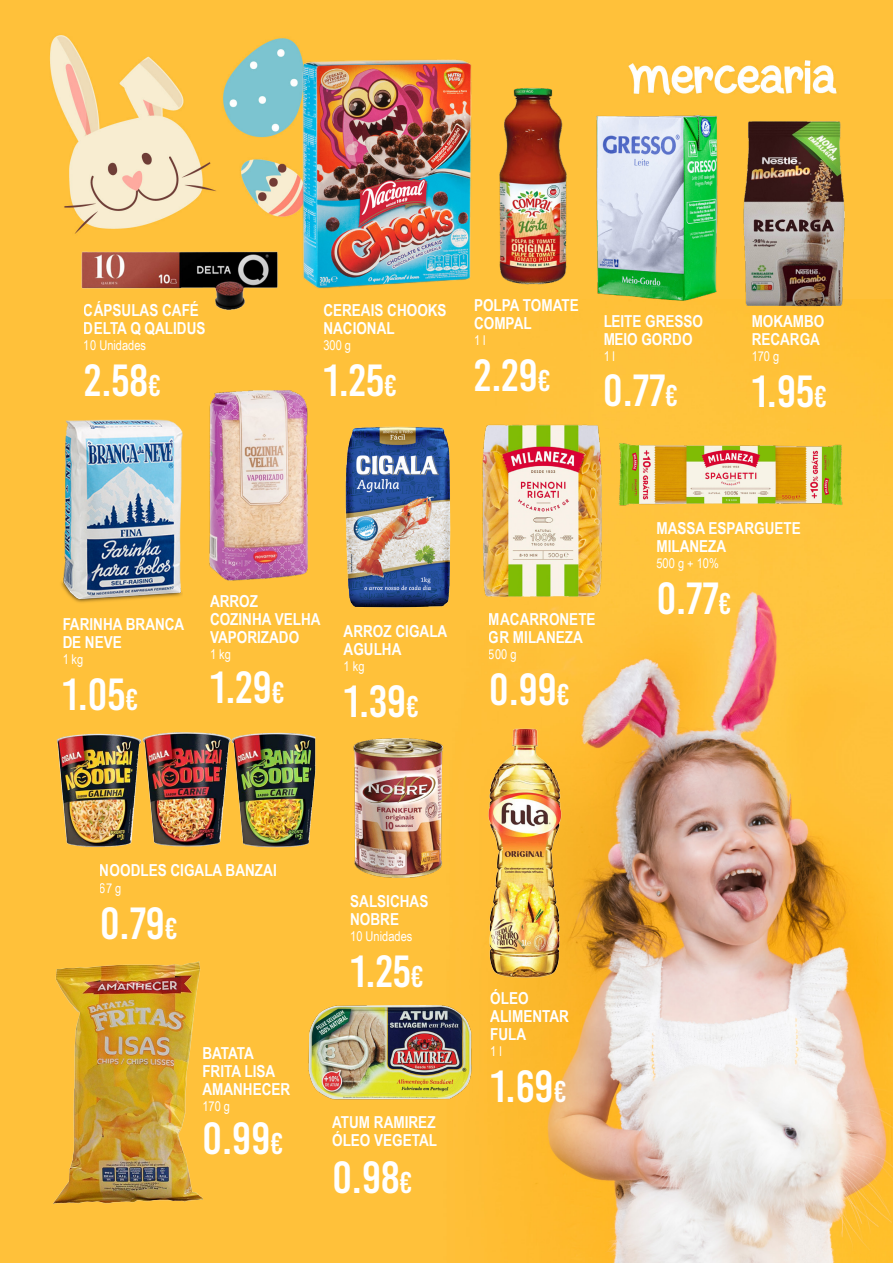
<style>
.page{position:relative;width:893px;height:1263px;background:#fff}
.page>*{position:absolute;margin:0;border:0;box-sizing:border-box;transform-origin:0 0}
.t1{font:45px "Bebas Kai";color:#fff}
.t2{font:700 16.5px/18px "Arial Narrow";color:#fff}
.t3{font:13.5px "Arial Narrow";color:#fff}
.s1{font-size:30px}
</style>
<div class="page">
<img style="left:0;top:0;width:893px;height:1263px">
<img style="left:579px;top:103px;width:153px;height:199px">
<img style="left:298px;top:56px;width:177px;height:236px">
<img style="left:732px;top:92px;width:157px;height:235px">
<img style="left:57px;top:182px;width:232px;height:208px">
<img style="left:57px;top:415px;width:126px;height:198px">
<img style="left:619px;top:421px;width:225px;height:98px">
<img style="left:462px;top:401px;width:157px;height:202px">
<img style="left:325px;top:413px;width:151px;height:203px">
<img style="left:185px;top:385px;width:151px;height:202px">
<img style="left:46px;top:715px;width:276px;height:149px">
<img style="left:458px;top:74px;width:151px;height:221px">
<img style="left:324px;top:722px;width:147px;height:176px">
<img style="left:302px;top:981px;width:177px;height:158px">
<img style="left:471px;top:721px;width:113px;height:277px">
<img style="left:37px;top:938px;width:172px;height:288px">
<p class="t2" style="left:84px;top:301px;width:123px">CÁPSULAS CAFÉ<br>DELTA Q QALIDUS</p>
<p class="t3" style="left:84px;top:336px;width:64px">10 Unidades</p>
<p class="t1" style="left:84px;top:356px;width:78px">2.58<span class="s1">€</span></p>
<p class="t2" style="left:323px;top:301px;width:125px">CEREAIS CHOOKS<br>NACIONAL</p>
<p class="t3" style="left:323px;top:336px;width:29px">300 g</p>
<p class="t1" style="left:324px;top:356px;width:75px">1.25<span class="s1">€</span></p>
<p class="t2" style="left:474px;top:295px;width:106px">POLPA TOMATE<br>COMPAL</p>
<p class="t3" style="left:474px;top:330px;width:13px">1 l</p>
<p class="t1" style="left:474px;top:351px;width:78px">2.29<span class="s1">€</span></p>
<p class="t2" style="left:603px;top:311px;width:102px">LEITE GRESSO<br>MEIO GORDO</p>
<p class="t3" style="left:603px;top:346px;width:13px">1 l</p>
<p class="t1" style="left:603px;top:367px;width:76px">0.77<span class="s1">€</span></p>
<p class="t2" style="left:752px;top:312px;width:74px">MOKAMBO<br>RECARGA</p>
<p class="t3" style="left:752px;top:347px;width:29px">170 g</p>
<p class="t1" style="left:752px;top:367px;width:77px">1.95<span class="s1">€</span></p>
<p class="t2" style="left:62px;top:614px;width:123px">FARINHA BRANCA<br>DE NEVE</p>
<p class="t3" style="left:62px;top:649px;width:22px">1 kg</p>
<p class="t1" style="left:63px;top:670px;width:77px">1.05<span class="s1">€</span></p>
<p class="t2" style="left:210px;top:591px;width:112px">ARROZ<br>COZINHA VELHA<br>VAPORIZADO</p>
<p class="t3" style="left:210px;top:644px;width:22px">1 kg</p>
<p class="t1" style="left:210px;top:663px;width:76px">1.29<span class="s1">€</span></p>
<p class="t2" style="left:344px;top:621px;width:105px">ARROZ CIGALA<br>AGULHA</p>
<p class="t3" style="left:344px;top:656px;width:22px">1 kg</p>
<p class="t1" style="left:344px;top:677px;width:77px">1.39<span class="s1">€</span></p>
<p class="t2" style="left:489px;top:609px;width:108px">MACARRONETE<br>GR MILANEZA</p>
<p class="t3" style="left:489px;top:644px;width:29px">500 g</p>
<p class="t1" style="left:489px;top:665px;width:82px">0.99<span class="s1">€</span></p>
<p class="t2" style="left:656px;top:518px;width:146px">MASSA ESPARGUETE<br>MILANEZA</p>
<p class="t3" style="left:656px;top:554px;width:64px">500 g + 10%</p>
<p class="t1" style="left:657px;top:574px;width:76px">0.77<span class="s1">€</span></p>
<p class="t2" style="left:100px;top:861px;width:178px">NOODLES CIGALA BANZAI</p>
<p class="t3" style="left:100px;top:878px;width:23px">67 g</p>
<p class="t1" style="left:100px;top:899px;width:79px">0.79<span class="s1">€</span></p>
<p class="t2" style="left:202px;top:1043px;width:89px">BATATA<br>FRITA LISA<br>AMANHECER</p>
<p class="t3" style="left:202px;top:1096px;width:29px">170 g</p>
<p class="t1" style="left:203px;top:1114px;width:82px">0.99<span class="s1">€</span></p>
<p class="t2" style="left:350px;top:891px;width:80px">SALSICHAS<br>NOBRE</p>
<p class="t3" style="left:350px;top:927px;width:64px">10 Unidades</p>
<p class="t1" style="left:350px;top:947px;width:75px">1.25<span class="s1">€</span></p>
<p class="t2" style="left:332px;top:1112px;width:107px">ATUM RAMIREZ<br>ÓLEO VEGETAL</p>
<p class="t1" style="left:332px;top:1153px;width:82px">0.98<span class="s1">€</span></p>
<p class="t2" style="left:490px;top:988px;width:80px">ÓLEO<br>ALIMENTAR<br>FULA</p>
<p class="t3" style="left:490px;top:1041px;width:13px">1 l</p>
<p class="t1" style="left:490px;top:1062px;width:78px">1.69<span class="s1">€</span></p>
</div>
